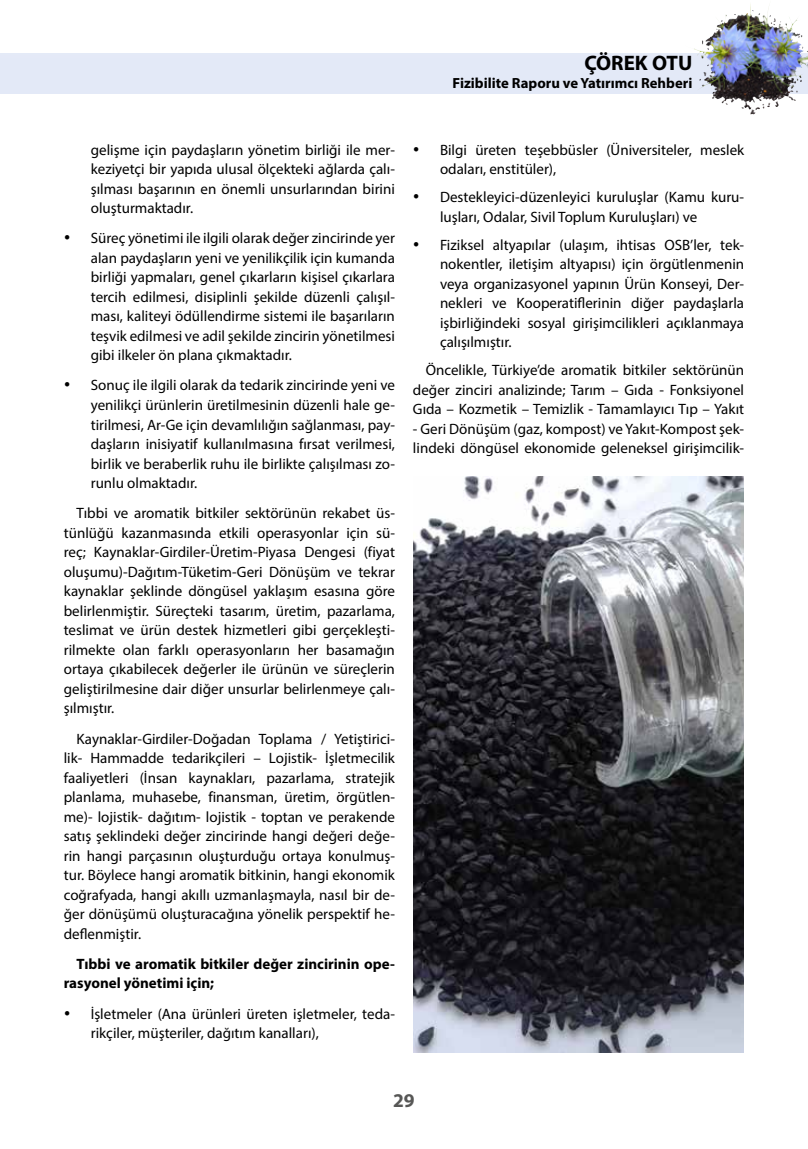
<style>
.page{position:relative;width:808px;height:1149px;background:#fff}
.page>*{position:absolute;margin:0;border:0;box-sizing:border-box;transform-origin:0 0}
.t1{font:700 21px "Myriad Pro";color:#000}
.t2{font:700 19.5px "Myriad Pro";color:#575756}
.t3{font:15px/19.5px "Myriad Pro";color:#000;text-align:justify}
.t4{font:700 15px/19.5px "Myriad Pro";color:#000}
.t5{font:700 14.7px "Myriad Pro";color:#000}
</style>
<div class="page">
<div style="left:0;top:53px;width:808px;height:41px;background:#e3e9f7"></div>
<img style="left:694px;top:4px;width:78px;height:52px">
<img style="left:413px;top:476px;width:331px;height:575px">
<h1 class="t1" style="left:584px;top:49px;width:110px">ÇÖREK OTU</h1>
<p class="t5" style="left:452px;top:73px;width:241px">Fizibilite Raporu ve Yatırımcı Rehberi</p>
<p class="t3" style="left:91px;top:139px;width:306px">gelişme için paydaşların yönetim birliği ile mer&shy;keziyetçi bir yapıda ulusal ölçekteki ağlarda çalı&shy;şılması başarının en önemli unsurlarından birini oluşturmaktadır.</p>
<p class="t3" style="left:91px;top:228px;width:306px;text-indent:-27px">• Süreç yönetimi ile ilgili olarak değer zincirinde yer alan paydaşların yeni ve yenilikçilik için kumanda birliği yapmaları, genel çıkarların kişisel çıkarlara tercih edilmesi, disiplinli şekilde düzenli çalışıl&shy;ması, kaliteyi ödüllendirme sistemi ile başarıların teşvik edilmesi ve adil şekilde zincirin yönetilmesi gibi ilkeler ön plana çıkmaktadır.</p>
<p class="t3" style="left:91px;top:375px;width:306px;text-indent:-27px">• Sonuç ile ilgili olarak da tedarik zincirinde yeni ve yenilikçi ürünlerin üretilmesinin düzenli hale ge&shy;tirilmesi, Ar-Ge için devamlılığın sağlanması, pay&shy;daşların inisiyatif kullanılmasına fırsat verilmesi, birlik ve beraberlik ruhu ile birlikte çalışılması zo&shy;runlu olmaktadır.</p>
<p class="t3" style="left:64px;top:503px;width:333px;text-indent:13px">Tıbbi ve aromatik bitkiler sektörünün rekabet üs&shy;tünlüğü kazanmasında etkili operasyonlar için sü&shy;reç; Kaynaklar-Girdiler-Üretim-Piyasa Dengesi (fiyat oluşumu)-Dağıtım-Tüketim-Geri Dönüşüm ve tekrar kaynaklar şeklinde döngüsel yaklaşım esasına göre belirlenmiştir. Süreçteki tasarım, üretim, pazarlama, teslimat ve ürün destek hizmetleri gibi gerçekleşti&shy;rilmekte olan farklı operasyonların her basamağın ortaya çıkabilecek değerler ile ürünün ve süreçlerin geliştirilmesine dair diğer unsurlar belirlenmeye çalı&shy;şılmıştır.</p>
<p class="t3" style="left:64px;top:728px;width:333px;text-indent:13px">Kaynaklar-Girdiler-Doğadan Toplama / Yetiştirici&shy;lik- Hammadde tedarikçileri – Lojistik- İşletmecilik faaliyetleri (İnsan kaynakları, pazarlama, stratejik planlama, muhasebe, finansman, üretim, örgütlen&shy;me)- lojistik- dağıtım- lojistik - toptan ve perakende satış şeklindeki değer zincirinde hangi değeri değe&shy;rin hangi parçasının oluşturduğu ortaya konulmuş&shy;tur. Böylece hangi aromatik bitkinin, hangi ekonomik coğrafyada, hangi akıllı uzmanlaşmayla, nasıl bir de&shy;ğer dönüşümü oluşturacağına yönelik perspektif he&shy;deflenmiştir.</p>
<p class="t4" style="left:64px;top:953px;width:333px;text-indent:13px">Tıbbi ve aromatik bitkiler değer zincirinin ope&shy;rasyonel yönetimi için;</p>
<p class="t3" style="left:91px;top:1003px;width:306px;text-indent:-27px">• İşletmeler (Ana ürünleri üreten işletmeler, teda&shy;rikçiler, müşteriler, dağıtım kanalları),</p>
<p class="t3" style="left:440px;top:139px;width:306px;text-indent:-27px">• Bilgi üreten teşebbüsler (Üniversiteler, meslek odaları, enstitüler),</p>
<p class="t3" style="left:440px;top:187px;width:306px;text-indent:-27px">• Destekleyici-düzenleyici kuruluşlar (Kamu kuru&shy;luşları, Odalar, Sivil Toplum Kuruluşları) ve</p>
<p class="t3" style="left:440px;top:234px;width:306px;text-indent:-27px">• Fiziksel altyapılar (ulaşım, ihtisas OSB’ler, tek&shy;nokentler, iletişim altyapısı) için örgütlenmenin veya organizasyonel yapının Ürün Konseyi, Der&shy;nekleri ve Kooperatiflerinin diğer paydaşlarla işbirliğindeki sosyal girişimcilikleri açıklanmaya çalışılmıştır.</p>
<p class="t3" style="left:413px;top:360px;width:333px;text-indent:13px">Öncelikle, Türkiye’de aromatik bitkiler sektörünün değer zinciri analizinde; Tarım – Gıda - Fonksiyonel Gıda – Kozmetik – Temizlik - Tamamlayıcı Tıp – Yakıt</p>
<p class="t3" style="left:413px;top:418px;width:333px">- Geri Dönüşüm (gaz, kompost) ve Yakıt-Kompost şek&shy;lindeki döngüsel ekonomide geleneksel girişimcilik-</p>
<h2 class="t2" style="left:393px;top:1087px;width:23px">29</h2>
</div>
